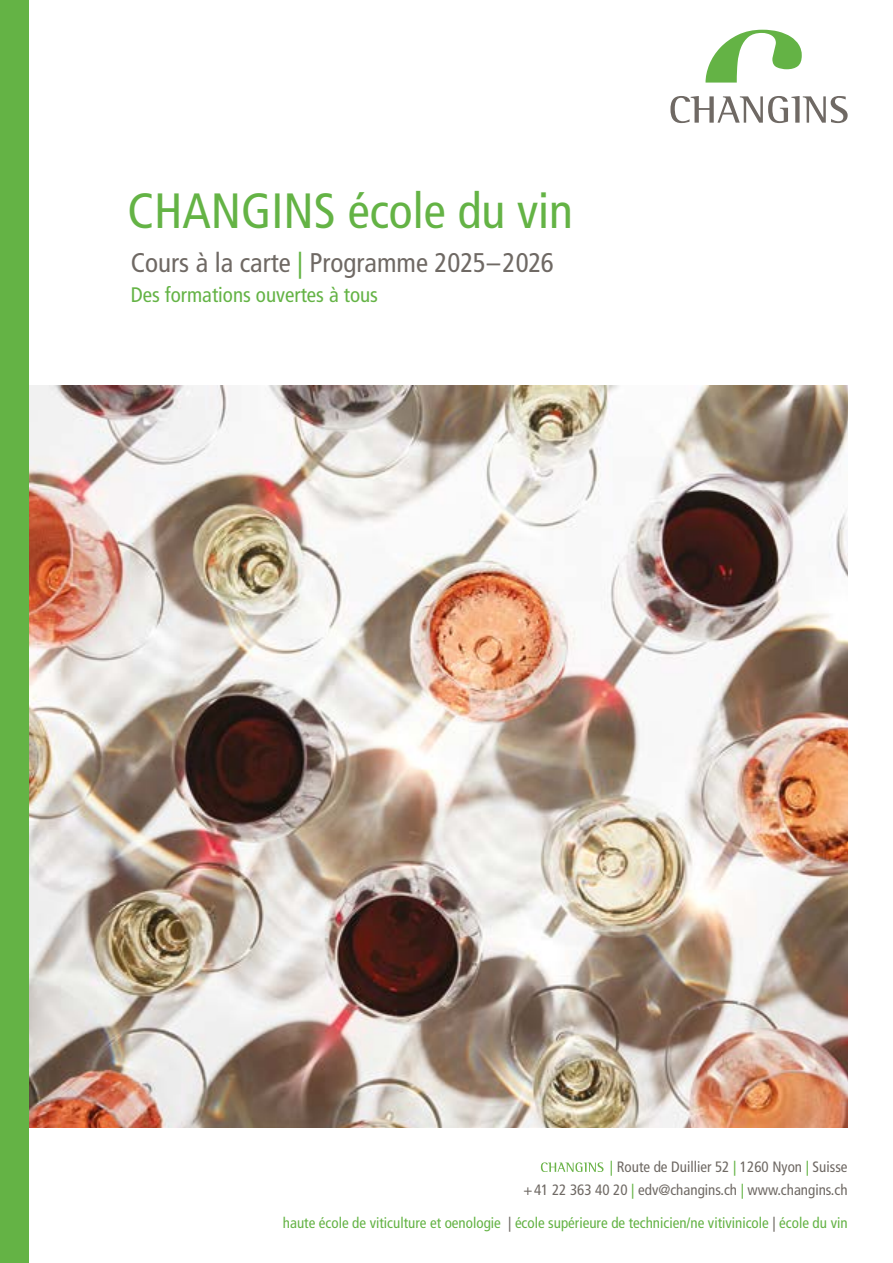
<style>
.page{position:relative;width:893px;height:1263px;background:#fff}
.page>*{position:absolute;margin:0;border:0;box-sizing:border-box;transform-origin:0 0}
.t1{font:condensed 49.5px "Frutiger LT";color:#64b345}
.t2{font:condensed 27px "Frutiger LT";color:#6f6964}
.t3{font:condensed 21px "Frutiger LT";color:#64b345}
.t4{font:condensed 15px "Frutiger LT";color:#64b345}
.t5{font:condensed 15px/22.5px "Frutiger LT";color:#6f6964;text-align:right}
.s1{color:#64b345}
.s2{color:#6f6964}
</style>
<div class="page">
<img style="left:29px;top:386px;width:819px;height:742px">
<svg style="left:705px;top:30px;width:97px;height:53px"></svg>
<svg style="left:670px;top:96px;width:178px;height:27px"></svg>
<div style="left:0;top:0;width:29px;height:1263px;background:#64b345"></div>
<svg style="left:541px;top:1162px;width:63px;height:10px"></svg>
<h1 class="t1" style="left:128px;top:182px;width:447px">CHANGINS école du vin</h1>
<h2 class="t2" style="left:131px;top:247px;width:424px">Cours à la carte <span class="s1">|</span> Programme 2025–2026</h2>
<h3 class="t3" style="left:131px;top:282px;width:249px">Des formations ouvertes à tous</h3>
<p class="t5" style="left:523px;top:1156px;width:326px"><span class="s1">|</span> Route de Duillier 52 <span class="s1">|</span> 1260 Nyon <span class="s1">|</span> Suisse<br>+41 22 363 40 20 <span class="s1">|</span> edv@changins.ch <span class="s1">|</span> www.changins.ch</p>
<p class="t4" style="left:283px;top:1214px;width:566px">haute école de viticulture et oenologie <span class="s2">|</span> école supérieure de technicien/ne vitivinicole <span class="s2">|</span> école du vin</p>
</div>
